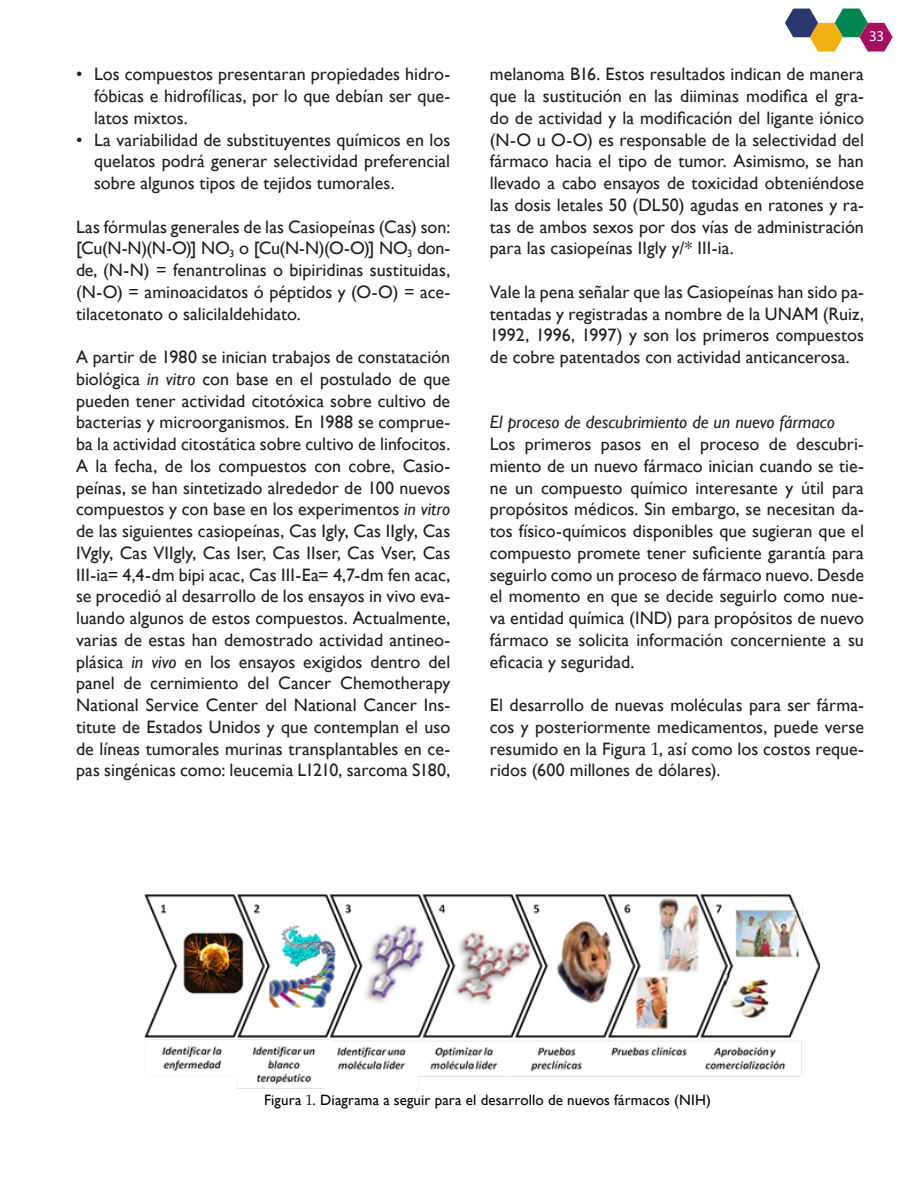
<style>
.page{position:relative;width:918px;height:1188px;background:#fff}
.page>*{position:absolute;margin:0;border:0;box-sizing:border-box;transform-origin:0 0}
.t1{font:18px/21.8px "Gill Sans";color:#231f20;text-align:justify}
.t2{font:italic 18px "Gill Sans";color:#231f20}
.t3{font:15px "Gill Sans";letter-spacing:.01em;color:#040101}
.t4{font:15px "Myriad Pro";color:#fff}
.s1{font-style:italic}
.s2{font-family:"Palatino"}
.s3{font-family:"Palatino";color:#231f20}
</style>
<div class="page">
<svg style="left:785px;top:9px;width:108px;height:43px"></svg>
<img style="left:145px;top:894px;width:675px;height:195px">
<p class="t1" style="left:94px;top:64px;width:358px;text-indent:-18px">• Los compuestos presentaran propiedades hidro&shy;fóbicas e hidrofílicas, por lo que debían ser que&shy;latos mixtos.</p>
<p class="t1" style="left:94px;top:129px;width:358px;text-indent:-18px">• La variabilidad de substituyentes químicos en los quelatos podrá generar selectividad preferencial sobre algunos tipos de tejidos tumorales.</p>
<p class="t1" style="left:76px;top:216px;width:376px">Las fórmulas generales de las Casiopeínas (Cas) son:</p>
<p class="t1" style="left:76px;top:238px;width:376px">[Cu(N-N)(N-O)] NO<sub>3</sub> o [Cu(N-N)(O-O)] NO<sub>3</sub> don&shy;de, (N-N) = fenantrolinas o bipiridinas sustituidas, (N-O) = aminoacidatos ó péptidos y (O-O) = ace&shy;tilacetonato o salicilaldehidato.</p>
<p class="t1" style="left:76px;top:347px;width:376px">A partir de 1980 se inician trabajos de constatación biológica <span class="s1">in vitro</span> con base en el postulado de que pueden tener actividad citotóxica sobre cultivo de bacterias y microorganismos. En 1988 se comprue&shy;ba la actividad citostática sobre cultivo de linfocitos.<br>A la fecha, de los compuestos con cobre, Casio&shy;peínas, se han sintetizado alrededor de 100 nuevos compuestos y con base en los experimentos <span class="s1">in vitro </span>de las siguientes casiopeínas, Cas Igly, Cas IIgly, Cas IVgly, Cas VIIgly, Cas Iser, Cas IIser, Cas Vser, Cas III-ia= 4,4-dm bipi acac, Cas III-Ea= 4,7-dm fen acac, se procedió al desarrollo de los ensayos in vivo eva&shy;luando algunos de estos compuestos. Actualmente, varias de estas han demostrado actividad antineo&shy;plásica <span class="s1">in vivo</span> en los ensayos exigidos dentro del panel de cernimiento del Cancer Chemotherapy National Service Center del National Cancer Ins&shy;titute de Estados Unidos y que contemplan el uso de líneas tumorales murinas transplantables en ce&shy;pas singénicas como: leucemia L1210, sarcoma S180,</p>
<p class="t4" style="left:869px;top:27px;width:16px">33</p>
<p class="t1" style="left:490px;top:64px;width:376px">melanoma B16. Estos resultados indican de manera que la sustitución en las diiminas modifica el gra&shy;do de actividad y la modificación del ligante iónico (N-O u O-O) es responsable de la selectividad del fármaco hacia el tipo de tumor. Asimismo, se han llevado a cabo ensayos de toxicidad obteniéndose las dosis letales 50 (DL50) agudas en ratones y ra&shy;tas de ambos sexos por dos vías de administración para las casiopeínas IIgly y/* III-ia.</p>
<p class="t1" style="left:490px;top:281px;width:376px">Vale la pena señalar que las Casiopeínas han sido pa&shy;tentadas y registradas a nombre de la UNAM (Ruiz, 1992, 1996, 1997) y son los primeros compuestos de cobre patentados con actividad anticancerosa.</p>
<p class="t2" style="left:490px;top:412px;width:347px">El proceso de descubrimiento de un nuevo fármaco</p>
<p class="t1" style="left:490px;top:434px;width:376px">Los primeros pasos en el proceso de descubri&shy;miento de un nuevo fármaco inician cuando se tie&shy;ne un compuesto químico interesante y útil para propósitos médicos. Sin embargo, se necesitan da&shy;tos físico-químicos disponibles que sugieran que el compuesto promete tener suficiente garantía para seguirlo como un proceso de fármaco nuevo. Desde el momento en que se decide seguirlo como nue&shy;va entidad química (IND) para propósitos de nuevo fármaco se solicita información concerniente a su eficacia y seguridad.</p>
<p class="t1" style="left:490px;top:695px;width:376px">El desarrollo de nuevas moléculas para ser fárma&shy;cos y posteriormente medicamentos, puede verse resumido en la Figura <span class="s2">1</span>, así como los costos reque&shy;ridos (600 millones de dólares).</p>
<p class="t3" style="left:264px;top:1092px;width:448px">Figura <span class="s3">1</span>. Diagrama a seguir para el desarrollo de nuevos fármacos (NIH)</p>
</div>
